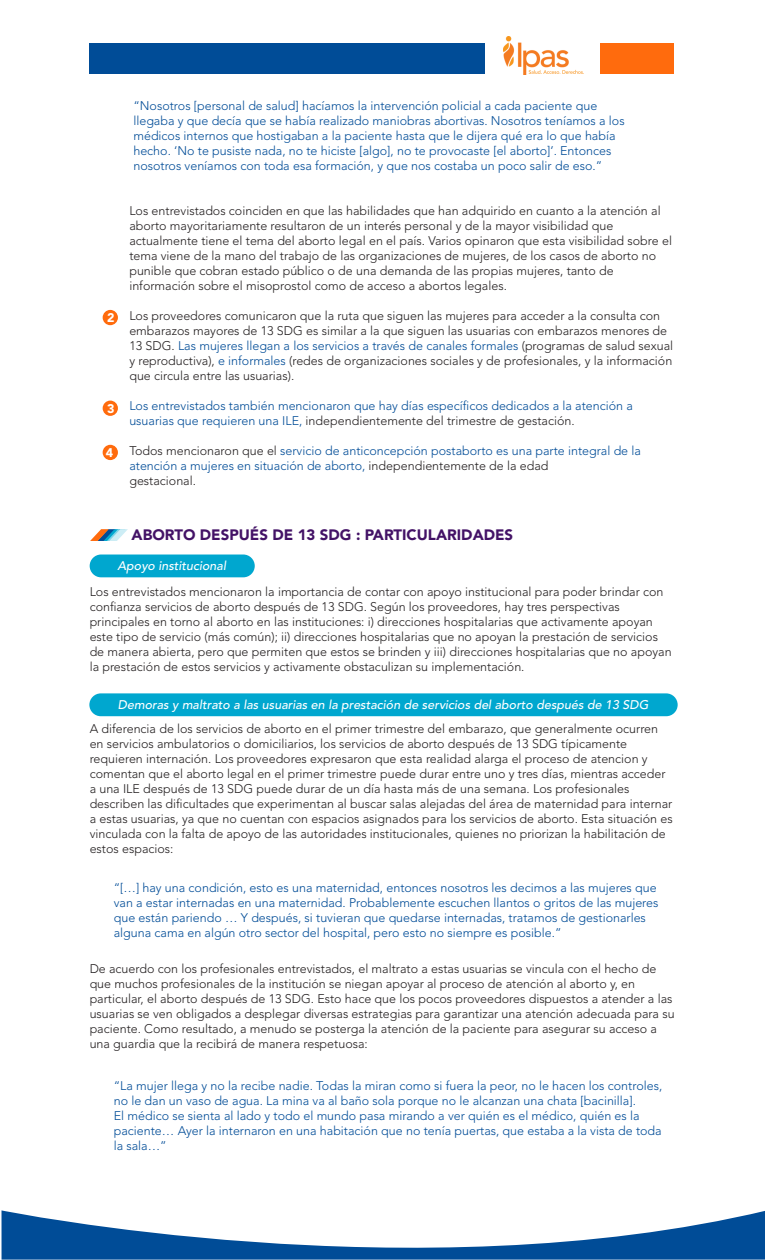
<style>
.page{position:relative;width:765px;height:1260px;background:#fff}
.page>*{position:absolute;margin:0;border:0;box-sizing:border-box;transform-origin:0 0}
.t1{font:900 15px "Avenir LT Std";color:#431266}
.t2{font:300 12.5px/15px "Avenir LT Std";color:#231f20}
.t3{font:300 12.5px/15px "Avenir LT Std";color:#004c97}
.t4{font:italic 500 12.5px "Avenir LT Std";color:#fff}
.t5{font:900 12.5px "Avenir LT Std";color:#fff}
.s1{color:#004c97}
.s2{color:#231f20}
</style>
<div class="page">
<div style="left:90px;top:555px;width:165px;height:22px;background:#00a7cf;border-radius:11px"></div>
<div style="left:89px;top:693px;width:589px;height:23px;background:#00a7cf;border-radius:11px"></div>
<div style="left:103px;top:310px;width:15px;height:15px;background:#ff6b0d;border-radius:50%"></div>
<div style="left:103px;top:401px;width:15px;height:15px;background:#ff6b0d;border-radius:50%"></div>
<div style="left:103px;top:445px;width:15px;height:15px;background:#ff6b0d;border-radius:50%"></div>
<svg style="left:2px;top:1210px;width:763px;height:50px"></svg>
<div style="left:90px;top:43px;width:395px;height:31px;background:#004c97"></div>
<div style="left:600px;top:43px;width:74px;height:31px;background:#ff6b0d"></div>
<svg style="left:90px;top:529px;width:38px;height:12px"></svg>
<img style="left:504px;top:37px;width:79px;height:37px">
<p class="t5" style="left:107px;top:310px;width:9px">2</p>
<p class="t5" style="left:107px;top:401px;width:9px">3</p>
<p class="t5" style="left:106px;top:445px;width:9px">4</p>
<p class="t3" style="left:133px;top:98px;width:493px">“Nosotros [personal de salud] hacíamos la intervención policial a cada paciente que llegaba y que decía que se había realizado maniobras abortivas. Nosotros teníamos a los médicos internos que hostigaban a la paciente hasta que le dijera qué era lo que había hecho. ‘No te pusiste nada, no te hiciste [algo], no te provocaste [el aborto]’. Entonces nosotros veníamos con toda esa formación, y que nos costaba un poco salir de eso.”</p>
<p class="t2" style="left:129px;top:204px;width:544px">Los entrevistados coinciden en que las habilidades que han adquirido en cuanto a la atención al aborto mayoritariamente resultaron de un interés personal y de la mayor visibilidad que actualmente tiene el tema del aborto legal en el país. Varios opinaron que esta visibilidad sobre el tema viene de la mano del trabajo de las organizaciones de mujeres, de los casos de aborto no punible que cobran estado público o de una demanda de las propias mujeres, tanto de información sobre el misoprostol como de acceso a abortos legales.</p>
<p class="t2" style="left:129px;top:309px;width:545px">Los proveedores comunicaron que la ruta que siguen las mujeres para acceder a la consulta con embarazos mayores de 13 SDG es similar a la que siguen las usuarias con embarazos menores de 13 SDG. <span class="s1">Las mujeres llegan a los servicios a través de canales formales</span> (programas de salud sexual y reproductiva), <span class="s1">e informales</span> (redes de organizaciones sociales y de profesionales, y la información que circula entre las usuarias).</p>
<p class="t3" style="left:129px;top:399px;width:505px">Los entrevistados también mencionaron que hay días específicos dedicados a la atención a usuarias que requieren una ILE, <span class="s2">independientemente del trimestre de gestación.</span></p>
<p class="t3" style="left:129px;top:444px;width:513px"><span class="s2">Todos mencionaron que el</span> servicio de anticoncepción postaborto es una parte integral de la atención a mujeres en situación de aborto, <span class="s2">independientemente de la edad<br>gestacional.</span></p>
<p class="t1" style="left:132px;top:525px;width:383px">ABORTO DESPUÉS DE 13 SDG : PARTICULARIDADES</p>
<p class="t4" style="left:117px;top:558px;width:110px">Apoyo institucional</p>
<p class="t2" style="left:90px;top:584px;width:584px">Los entrevistados mencionaron la importancia de contar con apoyo institucional para poder brindar con confianza servicios de aborto después de 13 SDG. Según los proveedores, hay tres perspectivas principales en torno al aborto en las instituciones: i) direcciones hospitalarias que activamente apoyan este tipo de servicio (más común); ii) direcciones hospitalarias que no apoyan la prestación de servicios de manera abierta, pero que permiten que estos se brinden y iii) direcciones hospitalarias que no apoyan la prestación de estos servicios y activamente obstaculizan su implementación.</p>
<p class="t4" style="left:118px;top:698px;width:532px">Demoras y maltrato a las usuarias en la prestación de servicios del aborto después de 13 SDG</p>
<p class="t2" style="left:90px;top:722px;width:585px">A diferencia de los servicios de aborto en el primer trimestre del embarazo, que generalmente ocurren en servicios ambulatorios o domiciliarios, los servicios de aborto después de 13 SDG típicamente requieren internación. Los proveedores expresaron que esta realidad alarga el proceso de atencion y comentan que el aborto legal en el primer trimestre puede durar entre uno y tres días, mientras acceder a una ILE después de 13 SDG puede durar de un día hasta más de una semana. Los profesionales describen las dificultades que experimentan al buscar salas alejadas del área de maternidad para internar a estas usuarias, ya que no cuentan con espacios asignados para los servicios de aborto. Esta situación es vinculada con la falta de apoyo de las autoridades institucionales, quienes no priorizan la habilitación de estos espacios:</p>
<p class="t3" style="left:114px;top:880px;width:546px">“[…] hay una condición, esto es una maternidad, entonces nosotros les decimos a las mujeres que van a estar internadas en una maternidad. Probablemente escuchen llantos o gritos de las mujeres que están pariendo … Y después, si tuvieran que quedarse internadas, tratamos de gestionarles alguna cama en algún otro sector del hospital, pero esto no siempre es posible.”</p>
<p class="t2" style="left:90px;top:962px;width:586px">De acuerdo con los profesionales entrevistados, el maltrato a estas usuarias se vincula con el hecho de que muchos profesionales de la institución se niegan apoyar al proceso de atención al aborto y, en particular, el aborto después de 13 SDG. Esto hace que los pocos proveedores dispuestos a atender a las usuarias se ven obligados a desplegar diversas estrategias para garantizar una atención adecuada para su paciente. Como resultado, a menudo se posterga la atención de la paciente para asegurar su acceso a una guardia que la recibirá de manera respetuosa:</p>
<p class="t3" style="left:114px;top:1078px;width:550px">“La mujer llega y no la recibe nadie. Todas la miran como si fuera la peor, no le hacen los controles, no le dan un vaso de agua. La mina va al baño sola porque no le alcanzan una chata [bacinilla].<br>El médico se sienta al lado y todo el mundo pasa mirando a ver quién es el médico, quién es la paciente… Ayer la internaron en una habitación que no tenía puertas, que estaba a la vista de toda la sala…”</p>
</div>
